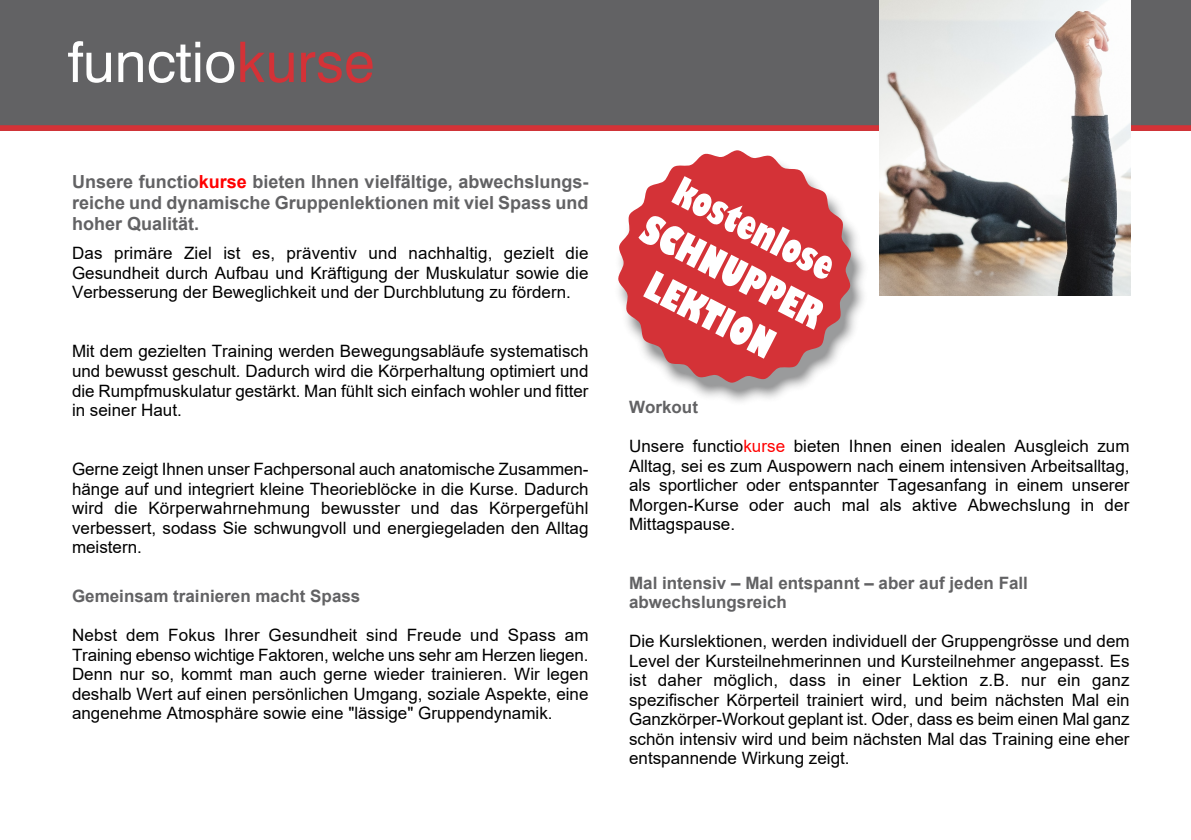
<style>
.page{position:relative;width:1191px;height:840px;background:#fff}
.page>*{position:absolute;margin:0;border:0;box-sizing:border-box;transform-origin:0 0}
.t1{font:56px "Swiss 721 BT";color:#fefefe}
.t2{font:800 condensed 38.8px/48.4px "Gill Sans";color:#fff;text-align:center}
.t3{font:700 18px/20.6px "Arial";color:#626264;text-align:justify}
.t4{font:17px/19.4px "Arial";color:#000;text-align:justify}
.t5{font:700 17px/19.4px "Arial";color:#626264}
.s1{color:#d43237}
.s2{color:#f00}
.s3{font-style:italic}
</style>
<div class="page">
<div style="left:0;top:0;width:1191px;height:131px;background:#626264"></div>
<div style="left:0;top:125px;width:1191px;height:6px;background:#d43237"></div>
<img style="left:879px;top:0;width:251px;height:295px">
<img style="left:575px;top:114px;width:332px;height:288px">
<svg style="left:618px;top:150px;width:233px;height:232px;fill:#d43237"></svg>
<h1 class="t1" style="left:68px;top:39px;width:308px">functio<span class="s1">kurse</span></h1>
<p class="t3" style="left:72px;top:173px;width:518px">Unsere functio<span class="s2">kurse</span> bieten Ihnen vielfältige, abwechslungs&shy;reiche und dynamische Gruppenlektionen mit viel Spass und hoher Qualität.</p>
<p class="t4" style="left:72px;top:245px;width:518px">Das primäre Ziel ist es, präventiv und nachhaltig, gezielt die Gesundheit durch Aufbau und Kräftigung der Muskulatur sowie die Verbesserung der Beweglichkeit und der Durchblutung zu fördern.</p>
<p class="t4" style="left:72px;top:343px;width:518px">Mit dem gezielten Training werden Bewegungsabläufe systematisch und bewusst geschult<span class="s3">.</span> Dadurch wird die Körperhaltung optimiert und die Rumpfmuskulatur gestärkt. Man fühlt sich einfach wohler und fitter in seiner Haut.</p>
<p class="t4" style="left:72px;top:460px;width:518px">Gerne zeigt Ihnen unser Fachpersonal auch anatomische Zusammen&shy;hänge auf und integriert kleine Theorieblöcke in die Kurse. Dadurch wird die Körperwahrnehmung bewusster und das Körpergefühl verbessert, sodass Sie schwungvoll und energiegeladen den Alltag meistern.</p>
<p class="t5" style="left:72px;top:587px;width:290px">Gemeinsam trainieren macht Spass</p>
<p class="t4" style="left:72px;top:626px;width:518px">Nebst dem Fokus Ihrer Gesundheit sind Freude und Spass am Training ebenso wichtige Faktoren, welche uns sehr am Herzen liegen.<br>Denn nur so, kommt man auch gerne wieder trainieren. Wir legen deshalb Wert auf einen persönlichen Umgang, soziale Aspekte, eine angenehme Atmosphäre sowie eine "lässige" Gruppendynamik.</p>
<h2 class="t2" style="left:675px;top:164px;width:200px;rotate:27deg">kostenlose<br>SCHNUPPER<br>LEKTION</h2>
<p class="t5" style="left:629px;top:398px;width:70px">Workout</p>
<p class="t4" style="left:629px;top:437px;width:502px">Unsere functio<span class="s2">kurse</span> bieten Ihnen einen idealen Ausgleich zum Alltag, sei es zum Auspowern nach einem intensiven Arbeitsalltag, als sportlicher oder entspannter Tagesanfang in einem unserer Morgen-Kurse oder auch mal als aktive Abwechslung in der Mittagspause.</p>
<p class="t5" style="left:629px;top:574px;width:400px">Mal intensiv – Mal entspannt – aber auf jeden Fall abwechslungsreich</p>
<p class="t4" style="left:629px;top:632px;width:502px">Die Kurslektionen, werden individuell der Gruppengrösse und dem Level der Kursteilnehmerinnen und Kursteilnehmer angepasst. Es ist daher möglich, dass in einer Lektion z.B. nur ein ganz spezifischer Körperteil trainiert wird, und beim nächsten Mal ein Ganzkörper-Workout geplant ist. Oder, dass es beim einen Mal ganz schön intensiv wird und beim nächsten Mal das Training eine eher entspannende Wirkung zeigt.</p>
</div>
